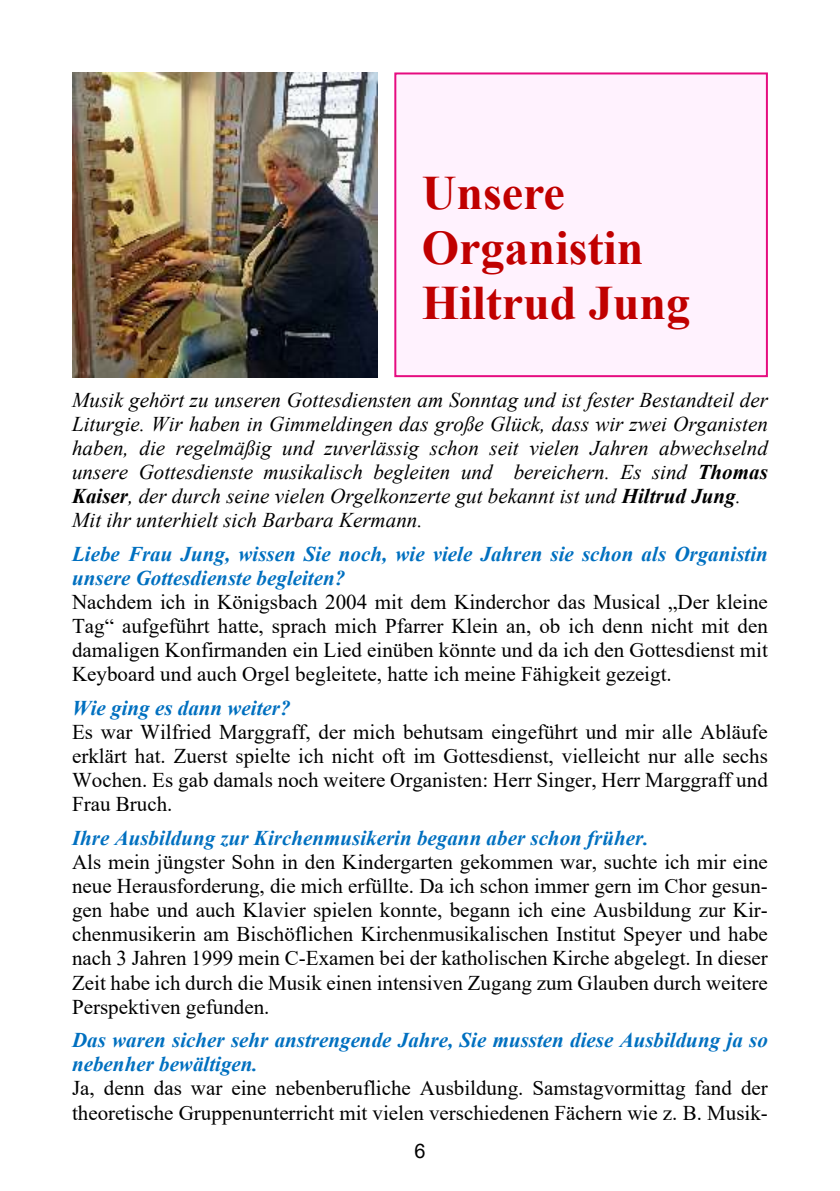
<style>
.page{position:relative;width:840px;height:1191px;background:#fff}
.page>*{position:absolute;margin:0;border:0;box-sizing:border-box;transform-origin:0 0}
.t1{font:700 48px/55.2px "Times New Roman";color:#c00000}
.t2{font:21px/24.2px "Times New Roman";color:#000;text-align:justify}
.t3{font:italic 21px/24.2px "Times New Roman";color:#000}
.t4{font:italic 700 21px/24.2px "Times New Roman";color:#0070c0}
.t5{font:20px "Arial";color:#000}
.s1{font-weight:700}
</style>
<div class="page">
<img style="left:72px;top:72px;width:305px;height:305px">
<div style="left:394px;top:72px;width:373px;height:305px;background:#fff2fe;border:2px solid #e60c80"></div>
<h1 class="t1" style="left:421px;top:170px;width:270px">Unsere<br>Organistin<br>Hiltrud Jung</h1>
<p class="t3" style="left:72px;top:389px;width:697px">Musik gehört zu unseren Gottesdiensten am Sonntag und ist fester Bestandteil der Liturgie. Wir haben in Gimmeldingen das große Glück, dass wir zwei Organisten haben, die regelmäßig und zuverlässig schon seit vielen Jahren abwechselnd unsere Gottesdienste musikalisch begleiten und bereichern. Es sind <span class="s1">Thomas Kaiser</span>, der durch seine vielen Orgelkonzerte gut bekannt ist und <span class="s1">Hiltrud Jung</span>.<br>Mit ihr unterhielt sich Barbara Kermann.</p>
<p class="t4" style="left:72px;top:544px;width:697px">Liebe Frau Jung, wissen Sie noch, wie viele Jahren sie schon als Organistin unsere Gottesdienste begleiten?</p>
<p class="t2" style="left:72px;top:592px;width:697px">Nachdem ich in Königsbach 2004 mit dem Kinderchor das Musical „Der kleine Tag“ aufgeführt hatte, sprach mich Pfarrer Klein an, ob ich denn nicht mit den damaligen Konfirmanden ein Lied einüben könnte und da ich den Gottesdienst mit Keyboard und auch Orgel begleitete, hatte ich meine Fähigkeit gezeigt.</p>
<p class="t4" style="left:72px;top:698px;width:220px">Wie ging es dann weiter?</p>
<p class="t2" style="left:72px;top:722px;width:697px">Es war Wilfried Marggraff, der mich behutsam eingeführt und mir alle Abläufe erklärt hat. Zuerst spielte ich nicht oft im Gottesdienst, vielleicht nur alle sechs Wochen. Es gab damals noch weitere Organisten: Herr Singer, Herr Marggraff und Frau Bruch.</p>
<p class="t4" style="left:72px;top:827px;width:577px">Ihre Ausbildung zur Kirchenmusikerin begann aber schon früher.</p>
<p class="t2" style="left:72px;top:851px;width:697px">Als mein jüngster Sohn in den Kindergarten gekommen war, suchte ich mir eine neue Herausforderung, die mich erfüllte. Da ich schon immer gern im Chor gesun&shy;gen habe und auch Klavier spielen konnte, begann ich eine Ausbildung zur Kir&shy;chenmusikerin am Bischöflichen Kirchenmusikalischen Institut Speyer und habe nach 3 Jahren 1999 mein C-Examen bei der katholischen Kirche abgelegt. In dieser Zeit habe ich durch die Musik einen intensiven Zugang zum Glauben durch weitere Perspektiven gefunden.</p>
<p class="t4" style="left:72px;top:1030px;width:696px">Das waren sicher sehr anstrengende Jahre, Sie mussten diese Ausbildung ja so nebenher bewältigen.</p>
<p class="t2" style="left:72px;top:1078px;width:697px">Ja, denn das war eine nebenberufliche Ausbildung. Samstagvormittag fand der theoretische Gruppenunterricht mit vielen verschiedenen Fächern wie z. B. Musik-</p>
<p class="t5" style="left:414px;top:1143px;width:13px">6</p>
</div>
